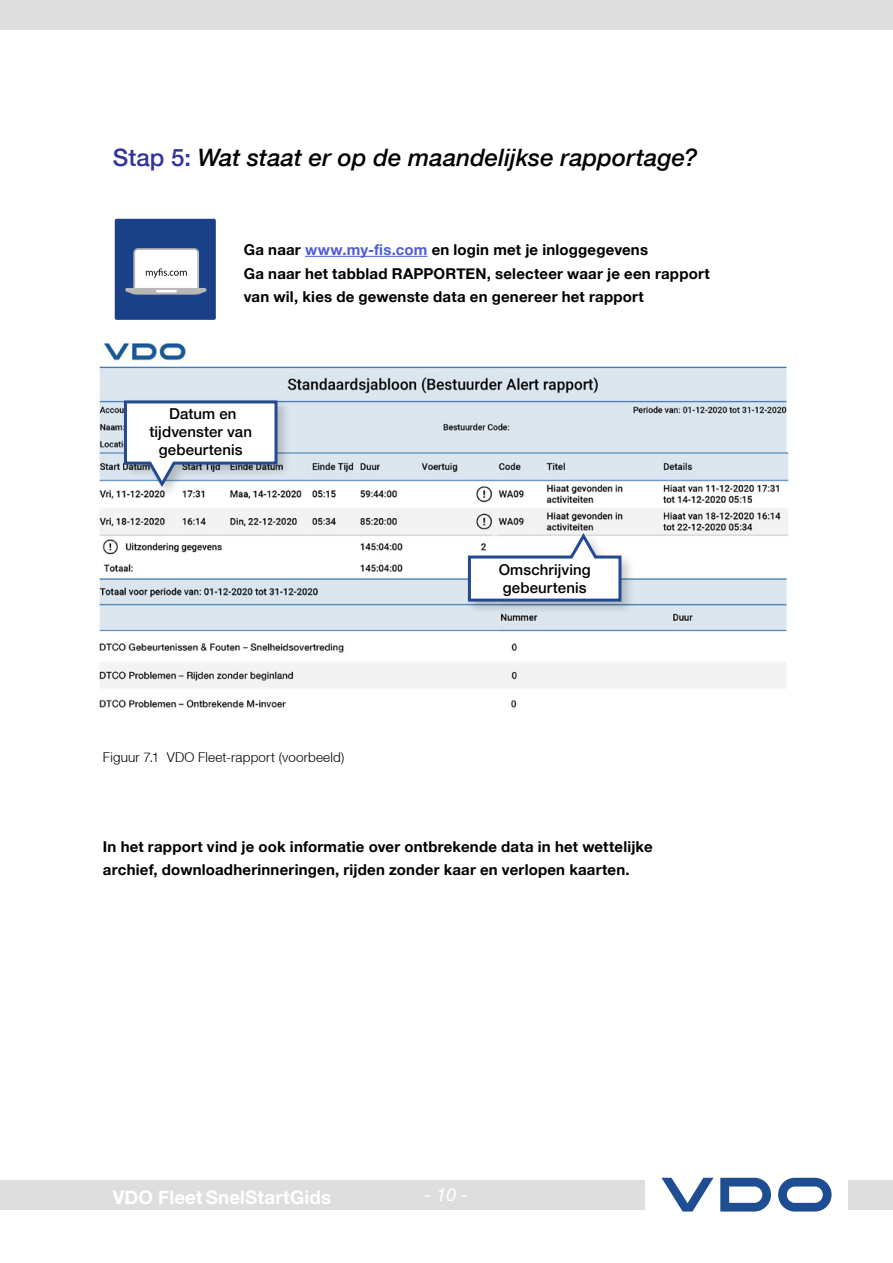
<style>
.page{position:relative;width:893px;height:1263px;background:#fff}
.page>*{position:absolute;margin:0;border:0;box-sizing:border-box;transform-origin:0 0}
.t1{font:italic 500 24px "Helvetica Neue LT";color:#000}
.t2{font:700 18.75px "Helvetica Neue";letter-spacing:.01em;color:#fff}
.t3{font:italic 18px "Helvetica Neue";color:#fff}
.t4{font:700 15px/23.7px "Helvetica Neue";letter-spacing:.015em;color:#000}
.t5{font:500 15px/18px "Helvetica Neue LT";letter-spacing:.01em;color:#000;text-align:center}
.t6{font:300 13.5px "Helvetica Neue LT";letter-spacing:.015em;color:#000}
.s1{font-style:normal;color:#339}
.s2{color:#4f5cd6}
</style>
<div class="page">
<svg style="left:661px;top:1178px;width:52px;height:33px"></svg>
<svg style="left:720px;top:1178px;width:51px;height:33px"></svg>
<svg style="left:778px;top:1178px;width:54px;height:33px"></svg>
<div style="left:0;top:0;width:893px;height:30px;background:#dedede"></div>
<div style="left:0;top:1180px;width:645px;height:30px;background:#dedede"></div>
<div style="left:848px;top:1180px;width:45px;height:30px;background:#dedede"></div>
<img style="left:99px;top:343px;width:690px;height:365px">
<div style="left:115px;top:219px;width:101px;height:101px;background:#1a4187;border-radius:2px"></div>
<div style="left:134px;top:249px;width:64px;height:44px;background:#fff;border-radius:4px"></div>
<div style="left:133px;top:248px;width:66px;height:46px;border:2px solid #b7b7b8;border-radius:4px"></div>
<svg style="left:125px;top:288px;width:82px;height:6px"></svg>
<hr style="left:156px;top:290px;width:21px;height:2px;background:#fff">
<svg style="left:146px;top:268px;width:41px;height:10px"></svg>
<hr style="left:305px;top:256px;width:122px;height:1px;background:#4f5cd6">
<div style="left:121px;top:397px;width:170px;height:103px;background:#000;opacity:.2"></div>
<svg style="left:122px;top:399px;width:157px;height:91px"></svg>
<div style="left:464px;top:531px;width:171px;height:84px;background:#000;opacity:.2"></div>
<svg style="left:466px;top:530px;width:157px;height:73px"></svg>
<h1 class="t1" style="left:113px;top:143px;width:586px"><span class="s1">Stap 5:</span> Wat staat er op de maandelijkse rapportage?</h1>
<p class="t4" style="left:244px;top:238px;width:467px">Ga naar <span class="s2">www.my-fis.com</span> en login met je inloggegevens<br>Ga naar het tabblad RAPPORTEN, selecteer waar je een rapport van wil, kies de gewenste data en genereer het rapport</p>
<p class="t5" style="left:150px;top:404px;width:104px">Datum en tijdvenster van gebeurtenis</p>
<p class="t6" style="left:103px;top:748px;width:243px">Figuur 7.1 VDO Fleet-rapport (voorbeeld)</p>
<p class="t5" style="left:499px;top:560px;width:94px;text-align:left">Omschrijving gebeurtenis</p>
<p class="t4" style="left:103px;top:835px;width:551px;line-height:23.2px">In het rapport vind je ook informatie over ontbrekende data in het wettelijke archief, downloadherinneringen, rijden zonder kaar en verlopen kaarten.</p>
<p class="t2" style="left:113px;top:1182px;width:220px">VDO FleetSnelStartGids</p>
<p class="t3" style="left:424px;top:1181px;width:46px">- 10 -</p>
</div>
